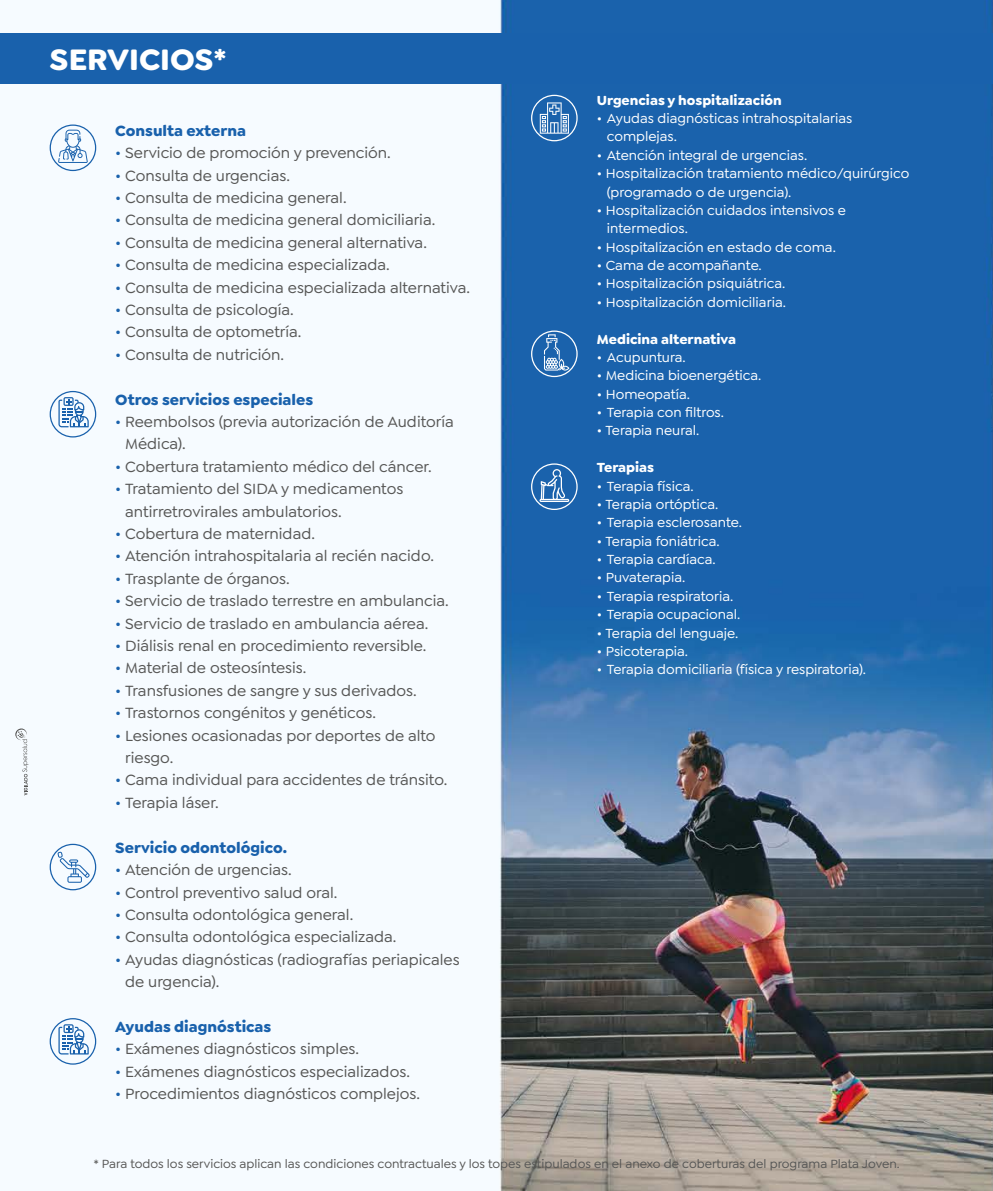
<style>
.page{position:relative;width:993px;height:1191px;background:#fff}
.page>*{position:absolute;margin:0;border:0;box-sizing:border-box;transform-origin:0 0}
.t1{font:700 31.5px "Goldplay";color:#fff}
.t2{font:500 15.75px/22.4px "Goldplay";color:#575756}
.t3{font:700 15.75px "Goldplay";color:#1961ac}
.t4{font:500 14px/18.4px "Goldplay";color:#fff}
.t5{font:700 14px "Goldplay";color:#fff}
.t6{font:500 12.6px "Goldplay";color:#575756}
.s1{color:#1961ac}
</style>
<div class="page">
<img style="left:0;top:0;width:992px;height:1191px">
<svg style="left:15px;top:728px;width:13px;height:67px"></svg>
<div style="left:0;top:33px;width:992px;height:50px;background:#1961ac"></div>
<svg style="left:50px;top:124px;width:46px;height:47px"></svg>
<svg style="left:50px;top:391px;width:46px;height:46px"></svg>
<svg style="left:50px;top:843px;width:46px;height:47px"></svg>
<svg style="left:50px;top:1018px;width:46px;height:46px"></svg>
<svg style="left:531px;top:95px;width:46px;height:46px;background:#4f86bf"></svg>
<svg style="left:531px;top:463px;width:46px;height:47px;background:#4881bc"></svg>
<svg style="left:531px;top:330px;width:46px;height:47px;background:#4580bb"></svg>
<h1 class="t1" style="left:50px;top:39px;width:178px">SERVICIOS*</h1>
<p class="t3" style="left:115px;top:120px;width:132px">Consulta externa</p>
<p class="t2" style="left:115px;top:142px;width:277px"><span class="s1">•</span> Servicio de promoción y prevención.</p>
<p class="t2" style="left:115px;top:164px;width:176px"><span class="s1">•</span> Consulta de urgencias.</p>
<p class="t2" style="left:115px;top:186px;width:233px"><span class="s1">•</span> Consulta de medicina general.</p>
<p class="t2" style="left:115px;top:209px;width:321px"><span class="s1">•</span> Consulta de medicina general domiciliaria.</p>
<p class="t2" style="left:115px;top:231px;width:313px"><span class="s1">•</span> Consulta de medicina general alternativa.</p>
<p class="t2" style="left:115px;top:254px;width:276px"><span class="s1">•</span> Consulta de medicina especializada.</p>
<p class="t2" style="left:115px;top:276px;width:356px"><span class="s1">•</span> Consulta de medicina especializada alternativa.</p>
<p class="t2" style="left:115px;top:298px;width:180px"><span class="s1">•</span> Consulta de psicología.</p>
<p class="t2" style="left:115px;top:321px;width:188px"><span class="s1">•</span> Consulta de optometría.</p>
<p class="t2" style="left:115px;top:343px;width:170px"><span class="s1">•</span> Consulta de nutrición.</p>
<p class="t3" style="left:115px;top:389px;width:199px">Otros servicios especiales</p>
<p class="t2" style="left:125px;top:410px;width:330px;text-indent:-10px"><span class="s1">•</span> Reembolsos (previa autorización de Auditoría<br>Médica).</p>
<p class="t2" style="left:115px;top:455px;width:318px"><span class="s1">•</span> Cobertura tratamiento médico del cáncer.</p>
<p class="t2" style="left:125px;top:478px;width:279px;text-indent:-10px"><span class="s1">•</span> Tratamiento del SIDA y medicamentos antirretrovirales ambulatorios.</p>
<p class="t2" style="left:115px;top:522px;width:201px"><span class="s1">•</span> Cobertura de maternidad.</p>
<p class="t2" style="left:115px;top:545px;width:320px"><span class="s1">•</span> Atención intrahospitalaria al recién nacido.</p>
<p class="t2" style="left:115px;top:567px;width:176px"><span class="s1">•</span> Trasplante de órganos.</p>
<p class="t2" style="left:115px;top:590px;width:335px"><span class="s1">•</span> Servicio de traslado terrestre en ambulancia.</p>
<p class="t2" style="left:115px;top:612px;width:314px"><span class="s1">•</span> Servicio de traslado en ambulancia aérea.</p>
<p class="t2" style="left:115px;top:634px;width:312px"><span class="s1">•</span> Diálisis renal en procedimiento reversible.</p>
<p class="t2" style="left:115px;top:657px;width:193px"><span class="s1">•</span> Material de osteosíntesis.</p>
<p class="t2" style="left:115px;top:679px;width:303px"><span class="s1">•</span> Transfusiones de sangre y sus derivados.</p>
<p class="t2" style="left:115px;top:702px;width:262px"><span class="s1">•</span> Trastornos congénitos y genéticos.</p>
<p class="t2" style="left:125px;top:724px;width:312px;text-indent:-10px"><span class="s1">•</span> Lesiones ocasionadas por deportes de alto riesgo.</p>
<p class="t2" style="left:115px;top:769px;width:333px"><span class="s1">•</span> Cama individual para accidentes de tránsito.</p>
<p class="t2" style="left:115px;top:791px;width:105px"><span class="s1">•</span> Terapia láser.</p>
<p class="t3" style="left:115px;top:837px;width:173px">Servicio odontológico.</p>
<p class="t2" style="left:115px;top:858px;width:178px"><span class="s1">•</span> Atención de urgencias.</p>
<p class="t2" style="left:115px;top:881px;width:224px"><span class="s1">•</span> Control preventivo salud oral.</p>
<p class="t2" style="left:115px;top:903px;width:239px"><span class="s1">•</span> Consulta odontológica general.</p>
<p class="t2" style="left:115px;top:926px;width:282px"><span class="s1">•</span> Consulta odontológica especializada.</p>
<p class="t2" style="left:125px;top:948px;width:336px;text-indent:-10px"><span class="s1">•</span> Ayudas diagnósticas (radiografías periapicales de urgencia).</p>
<p class="t3" style="left:115px;top:1016px;width:158px">Ayudas diagnósticas</p>
<p class="t2" style="left:115px;top:1038px;width:245px"><span class="s1">•</span> Exámenes diagnósticos simples.</p>
<p class="t2" style="left:115px;top:1060px;width:296px"><span class="s1">•</span> Exámenes diagnósticos especializados.</p>
<p class="t2" style="left:115px;top:1082px;width:306px"><span class="s1">•</span> Procedimientos diagnósticos complejos.</p>
<p class="t5" style="left:596px;top:91px;width:186px">Urgencias y hospitalización</p>
<p class="t4" style="left:606px;top:109px;width:247px;text-indent:-10px">• Ayudas diagnósticas intrahospitalarias complejas.</p>
<p class="t4" style="left:596px;top:146px;width:212px">• Atención integral de urgencias.</p>
<p class="t4" style="left:606px;top:164px;width:304px;text-indent:-10px">• Hospitalización tratamiento médico/quirúrgico (programado o de urgencia).</p>
<p class="t4" style="left:606px;top:201px;width:240px;text-indent:-10px">• Hospitalización cuidados intensivos e intermedios.</p>
<p class="t4" style="left:596px;top:238px;width:240px">• Hospitalización en estado de coma.</p>
<p class="t4" style="left:596px;top:256px;width:166px">• Cama de acompañante.</p>
<p class="t4" style="left:596px;top:275px;width:190px">• Hospitalización psiquiátrica.</p>
<p class="t4" style="left:596px;top:293px;width:190px">• Hospitalización domiciliaria.</p>
<p class="t5" style="left:596px;top:330px;width:140px">Medicina alternativa</p>
<p class="t4" style="left:596px;top:348px;width:90px">• Acupuntura.</p>
<p class="t4" style="left:596px;top:366px;width:166px">• Medicina bioenergética.</p>
<p class="t4" style="left:596px;top:385px;width:94px">• Homeopatía.</p>
<p class="t4" style="left:596px;top:403px;width:128px">• Terapia con filtros.</p>
<p class="t4" style="left:596px;top:421px;width:104px">• Terapia neural.</p>
<p class="t5" style="left:596px;top:458px;width:59px">Terapias</p>
<p class="t4" style="left:596px;top:477px;width:98px">• Terapia física.</p>
<p class="t4" style="left:596px;top:495px;width:123px">• Terapia ortóptica.</p>
<p class="t4" style="left:596px;top:513px;width:146px">• Terapia esclerosante.</p>
<p class="t4" style="left:596px;top:532px;width:124px">• Terapia foniátrica.</p>
<p class="t4" style="left:596px;top:550px;width:120px">• Terapia cardíaca.</p>
<p class="t4" style="left:596px;top:568px;width:90px">• Puvaterapia.</p>
<p class="t4" style="left:596px;top:587px;width:138px">• Terapia respiratoria.</p>
<p class="t4" style="left:596px;top:605px;width:145px">• Terapia ocupacional.</p>
<p class="t4" style="left:596px;top:624px;width:143px">• Terapia del lenguaje.</p>
<p class="t4" style="left:596px;top:642px;width:93px">• Psicoterapia.</p>
<p class="t4" style="left:596px;top:660px;width:270px">• Terapia domiciliaria (física y respiratoria).</p>
<p class="t6" style="left:93px;top:1156px;width:807px">* Para todos los servicios aplican las condiciones contractuales y los topes estipulados en el anexo de coberturas del programa Plata Joven.</p>
</div>
